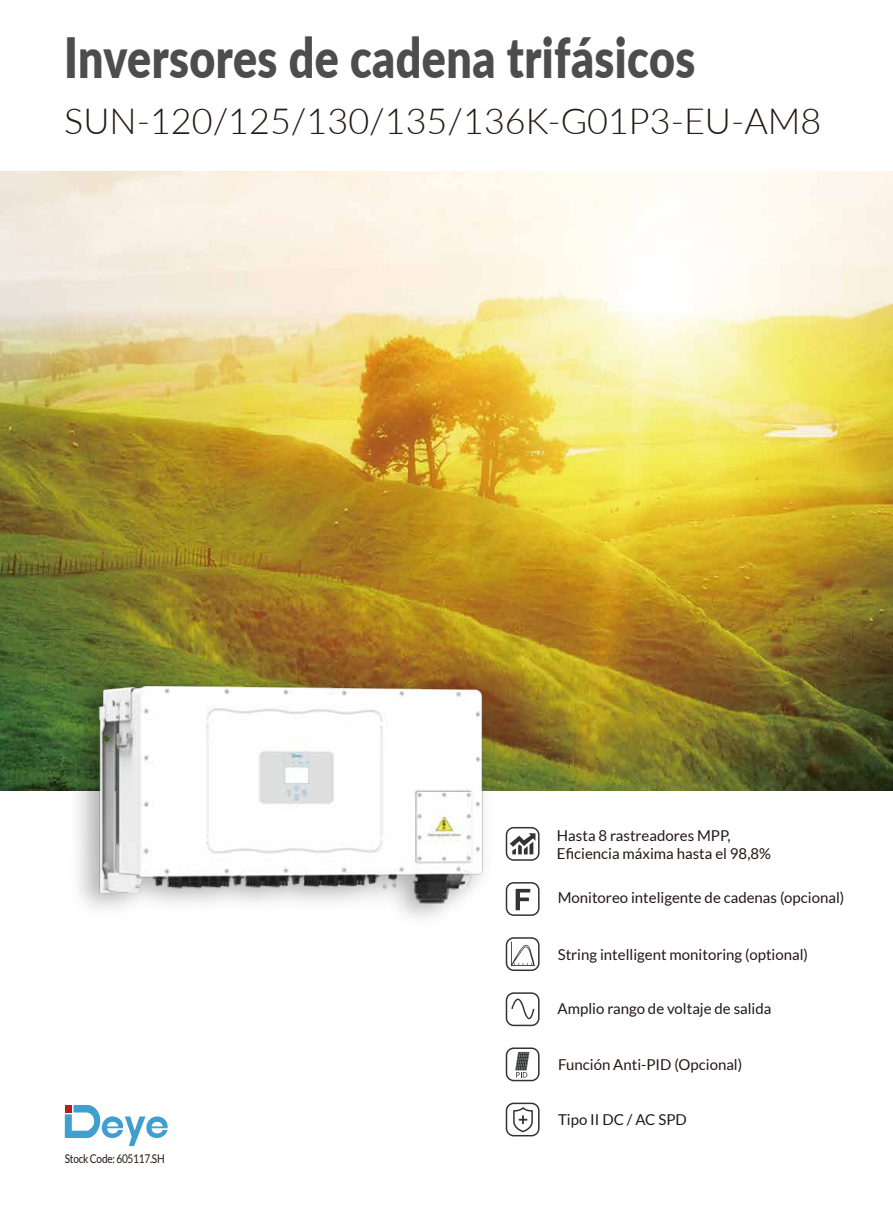
<style>
.page{position:relative;width:893px;height:1212px;background:#fff}
.page>*{position:absolute;margin:0;border:0;box-sizing:border-box;transform-origin:0 0}
.t1{font:900 55.5px "Lato";letter-spacing:.01em;color:#4d4d4d;scale:.81 1}
.t2{font:300 36px "Lato";color:#231815}
.t3{font:15px/18px "Lato";color:#231815}
.t4{font:12px "Lato";letter-spacing:-.025em;color:#231815;scale:.84 1}
</style>
<div class="page">
<img style="left:0;top:172px;width:893px;height:619px">
<svg style="left:65px;top:1105px;width:103px;height:41px"></svg>
<div style="left:65px;top:1105px;width:7px;height:7px;background:#b61d22"></div>
<div style="left:506px;top:827px;width:34px;height:34px;border:2px solid #323333;border-radius:7px"></div>
<svg style="left:516px;top:833px;width:19px;height:21px"></svg>
<div style="left:506px;top:882px;width:34px;height:34px;border:2px solid #323333;border-radius:7px"></div>
<svg style="left:516px;top:889px;width:14px;height:21px"></svg>
<div style="left:506px;top:937px;width:34px;height:34px;border:2px solid #323333;border-radius:7px"></div>
<svg style="left:511px;top:942px;width:24px;height:24px"></svg>
<div style="left:506px;top:992px;width:34px;height:34px;border:2px solid #323333;border-radius:7px"></div>
<svg style="left:511px;top:998px;width:23px;height:21px"></svg>
<div style="left:506px;top:1047px;width:34px;height:34px;border:2px solid #323333;border-radius:7px"></div>
<svg style="left:515px;top:1052px;width:14px;height:25px"></svg>
<div style="left:506px;top:1102px;width:34px;height:34px;border:2px solid #323333;border-radius:7px"></div>
<svg style="left:513px;top:1107px;width:20px;height:25px"></svg>
<img style="left:60px;top:662px;width:7px;height:129px">
<img style="left:67px;top:652px;width:449px;height:266px">
<h1 class="t1" style="left:64px;top:16px;width:781px">Inversores de cadena trifásicos</h1>
<h2 class="t2" style="left:64px;top:96px;width:759px">SUN-120/125/130/135/136K-G01P3-EU-AM8</h2>
<p class="t3" style="left:557px;top:827px;width:216px">Hasta 8 rastreadores MPP,<br>Eficiencia máxima hasta el 98,8%</p>
<p class="t3" style="left:558px;top:889px;width:288px">Monitoreo inteligente de cadenas (opcional)</p>
<p class="t3" style="left:558px;top:945px;width:252px">String intelligent monitoring (optional)</p>
<p class="t3" style="left:558px;top:999px;width:215px">Amplio rango de voltaje de salida</p>
<p class="t3" style="left:558px;top:1056px;width:186px">Función Anti-PID (Opcional)</p>
<p class="t4" style="left:65px;top:1151px;width:120px">Stock Code: 605117.SH</p>
<p class="t3" style="left:558px;top:1111px;width:130px">Tipo II DC / AC SPD</p>
</div>
